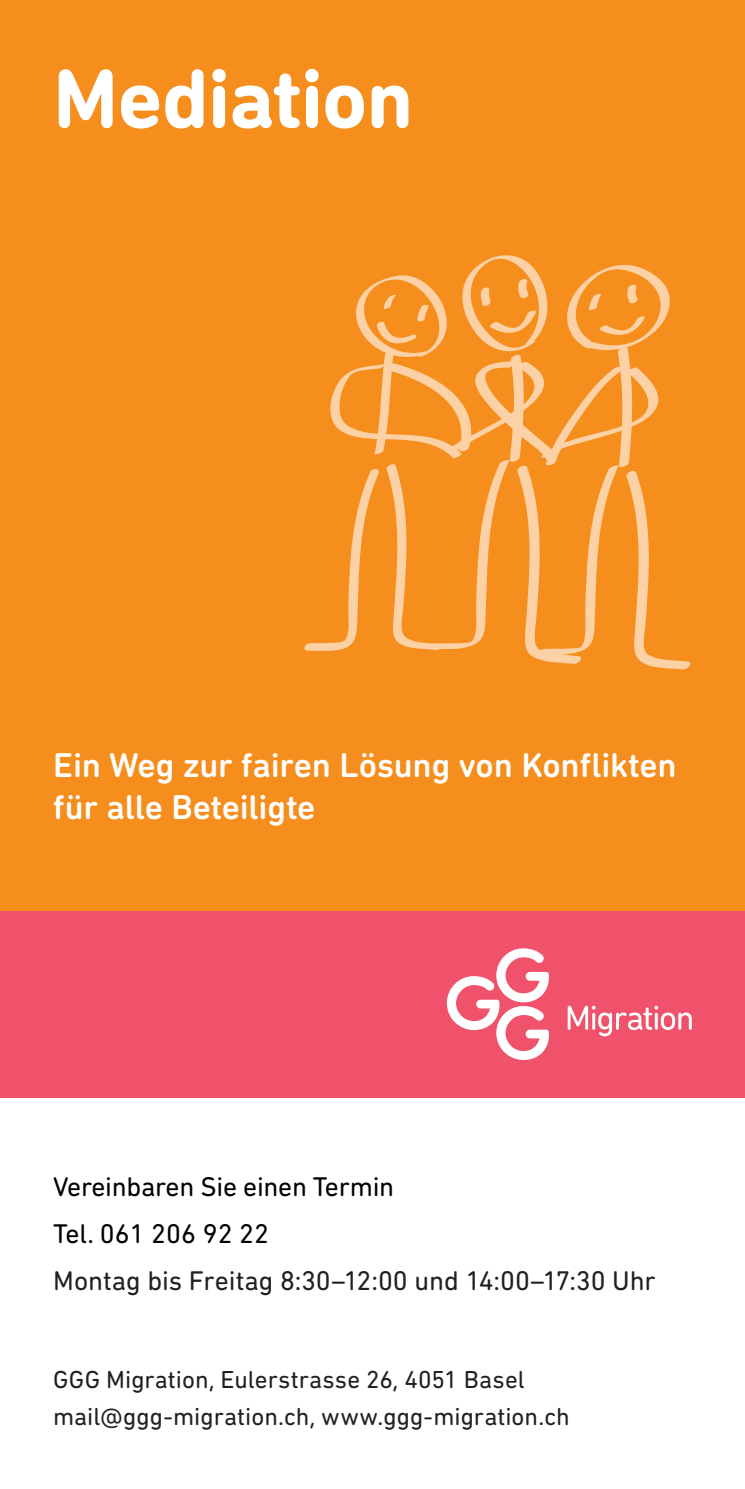
<style>
.page{position:relative;width:745px;height:1489px;background:#fff}
.page>*{position:absolute;margin:0;border:0;box-sizing:border-box;transform-origin:0 0}
.t1{font:700 85px "DIN Next Rounded LT Pro";letter-spacing:-.01em;color:#fff}
.t2{font:500 35px/42px "DIN Next Rounded LT Pro";letter-spacing:-.005em;color:#fff}
.t3{font:27.5px "DIN Next Rounded LT Pro";letter-spacing:-.005em;color:#231f20}
.t4{font:27.5px/47.2px "DIN Next Rounded LT Pro";letter-spacing:-.01em;color:#040000}
.t5{font:25px/37px "DIN Next Rounded LT Pro";color:#231f20}
</style>
<div class="page">
<div style="left:0;top:0;width:744px;height:992px;background:#f68e1e"></div>
<svg style="left:304px;top:255px;width:387px;height:415px"></svg>
<div style="left:0;top:911px;width:744px;height:186px;background:#f0526b"></div>
<svg style="left:446px;top:948px;width:103px;height:111px"></svg>
<svg style="left:567px;top:1005px;width:124px;height:31px"></svg>
<h1 class="t1" style="left:53px;top:49px;width:361px">Mediation</h1>
<h2 class="t2" style="left:53px;top:743px;width:624px">Ein Weg zur fairen Lösung von Konflikten für alle Beteiligte</h2>
<p class="t4" style="left:53px;top:1162px;width:342px">Vereinbaren Sie einen Termin<br>Tel. 061 206 92 22</p>
<p class="t3" style="left:53px;top:1264px;width:603px">Montag bis Freitag 8:30–12:00 und 14:00–17:30 Uhr</p>
<p class="t5" style="left:53px;top:1360px;width:517px">GGG Migration, Eulerstrasse 26, 4051 Basel mail@ggg-migration.ch, www.ggg-migration.ch</p>
</div>
